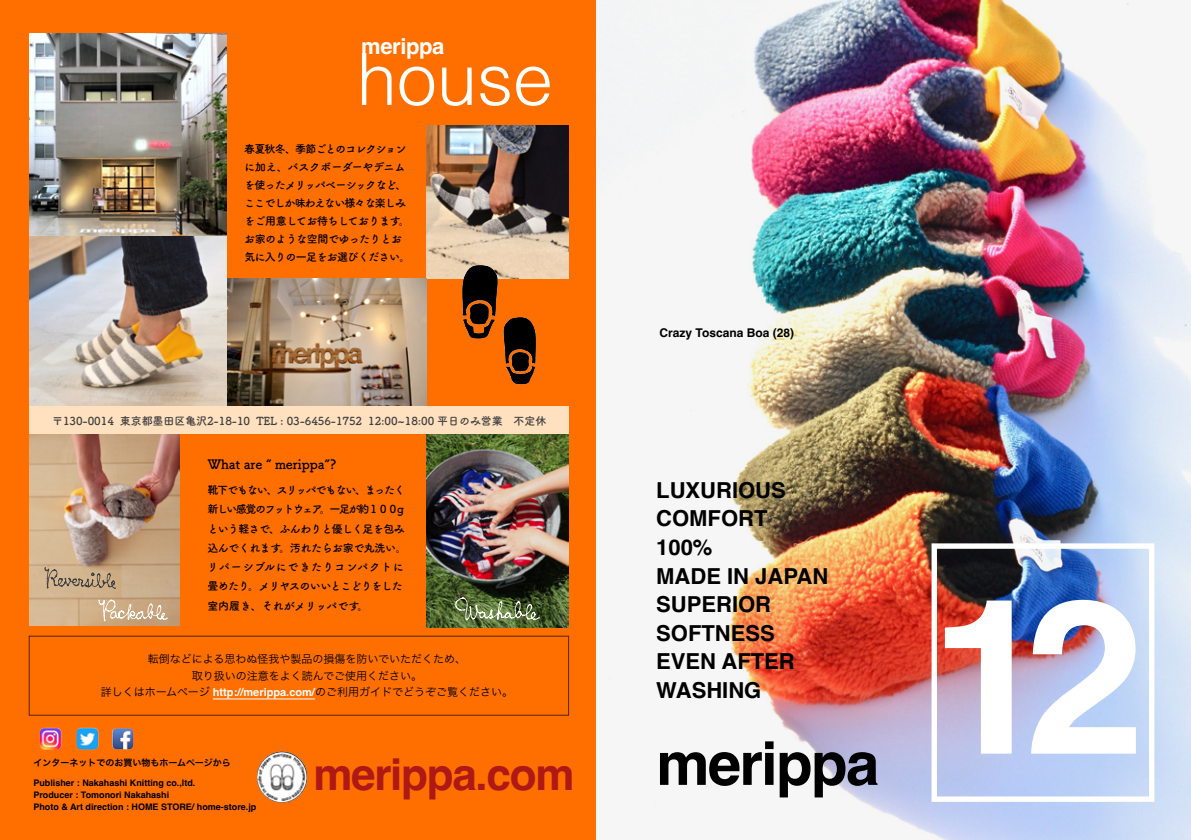
<style>
.page{position:relative;width:1191px;height:840px;background:#fff}
.page>*{position:absolute;margin:0;border:0;box-sizing:border-box;transform-origin:0 0}
.t1{font:700 216px "Helvetica";color:#fff}
.t2{font:300 72px "Helvetica";color:#fff}
.t3{font:700 60px "Helvetica";letter-spacing:-.03em;color:#000}
.t4{font:700 44px "Helvetica";letter-spacing:-.03em;color:#ae1916}
.t5{font:700 31.6px "Helvetica";color:#000}
.t6{font:700 22px/28.6px "Helvetica";color:#000}
.t7{font:700 22px "Helvetica";letter-spacing:-.02em;color:#fff}
.t8{font:700 13px "Tsuku B Rd Gothic";letter-spacing:-.01em;color:#000}
.t9{font:700 12px "Helvetica";color:#000}
.t10{font:700 11px/19.2px "Tsuku B Rd Gothic";letter-spacing:-.06em;color:#000}
.t11{font:11px/16.8px "Hiragino Sans W3";color:#000;text-align:center}
.t12{font:700 11px "Tsuku B Rd Gothic";letter-spacing:-.01em;color:#404040}
.t13{font:700 9px/12px "Helvetica";color:#000}
.t14{font:9px "Hiragino Sans W6";color:#000}
.s1{font-family:"Helvetica";font-weight:700;color:#fff}
</style>
<div class="page">
<img style="left:595px;top:0;width:596px;height:839px">
<div style="left:0;top:0;width:595px;height:839px;background:#ff6f00"></div>
<div style="left:931px;top:543px;width:223px;height:258px;border:5px solid #fff"></div>
<img style="left:257px;top:751px;width:50px;height:52px">
<img style="left:40px;top:727px;width:21px;height:22px">
<img style="left:76px;top:727px;width:22px;height:22px">
<img style="left:112px;top:728px;width:21px;height:20px">
<svg style="left:121px;top:731px;width:9px;height:17px"></svg>
<img style="left:426px;top:125px;width:142px;height:153px">
<img style="left:226px;top:278px;width:201px;height:127px">
<img style="left:29px;top:33px;width:197px;height:372px">
<img style="left:29px;top:433px;width:151px;height:192px">
<img style="left:426px;top:433px;width:142px;height:193px">
<hr style="left:213px;top:698px;width:102px;height:1px;background:#fff">
<svg style="left:462px;top:265px;width:74px;height:119px"></svg>
<div style="left:29px;top:405px;width:539px;height:28px;background:#ffe1c0"></div>
<svg style="left:44px;top:566px;width:72px;height:22px;background:#b59c7e"></svg>
<svg style="left:98px;top:599px;width:70px;height:22px;background:#d3b898"></svg>
<svg style="left:455px;top:597px;width:85px;height:23px;background:#6e8156"></svg>
<h3 class="t7" style="left:361px;top:33px;width:85px">merippa</h3>
<h2 class="t2" style="left:357px;top:18px;width:198px">house</h2>
<p class="t10" style="left:244px;top:139px;width:168px;line-height:18px">春夏秋冬、季節ごとのコレクションに加え、バスクボーダーやデニムを使ったメリッパベーシックなど、ここでしか味わえない様々な楽しみをご用意してお待ちしております。お家のような空間でゆったりとお気に入りの一足をお選びください。</p>
<p class="t12" style="left:52px;top:412px;width:496px">〒130-0014 東京都墨田区亀沢2-18-10 TEL : 03-6456-1752 12:00~18:00 平日のみ営業　不定休</p>
<p class="t8" style="left:207px;top:454px;width:131px">What are “ merippa”?</p>
<p class="t10" style="left:207px;top:479px;width:201px">靴下でもない、スリッパでもない、まったく新しい感覚のフットウェア。一足が約１００gという軽さで、ふんわりと優しく足を包み込んでくれます。汚れたらお家で丸洗い。リバーシブルにできたりコンパクトに畳めたり。メリヤスのいいとこどりをした室内履き、それがメリッパです。</p>
<p class="t11" style="left:101px;top:649px;width:414px">転倒などによる思わぬ怪我や製品の損傷を防いでいただくため、<br>取り扱いの注意をよく読んでご使用ください。<br>詳しくはホームページ <span class="s1">http://merippa.com/</span>のご利用ガイドでどうぞご覧ください。</p>
<p class="t14" style="left:33px;top:753px;width:199px">インターネットでのお買い物もホームページから</p>
<p class="t13" style="left:33px;top:777px;width:225px">Publisher : Nakahashi Knitting co.,ltd.<br>Producer : Tomonori Nakahashi<br>Photo &amp; Art direction : HOME STORE/ home-store.jp</p>
<h3 class="t5" style="left:128px;top:754px;width:124px">merippa</h3>
<h3 class="t4" style="left:313px;top:747px;width:263px">merippa.com</h3>
<p class="t9" style="left:659px;top:325px;width:136px">Crazy Toscana Boa (28)</p>
<h3 class="t6" style="left:656px;top:478px;width:173px">LUXURIOUS<br>COMFORT<br>100%<br>MADE IN JAPAN<br>SUPERIOR<br>SOFTNESS<br>EVEN AFTER<br>WASHING</h3>
<h3 class="t3" style="left:656px;top:726px;width:224px">merippa</h3>
<h1 class="t1" style="left:930px;top:545px;width:216px">12</h1>
</div>
